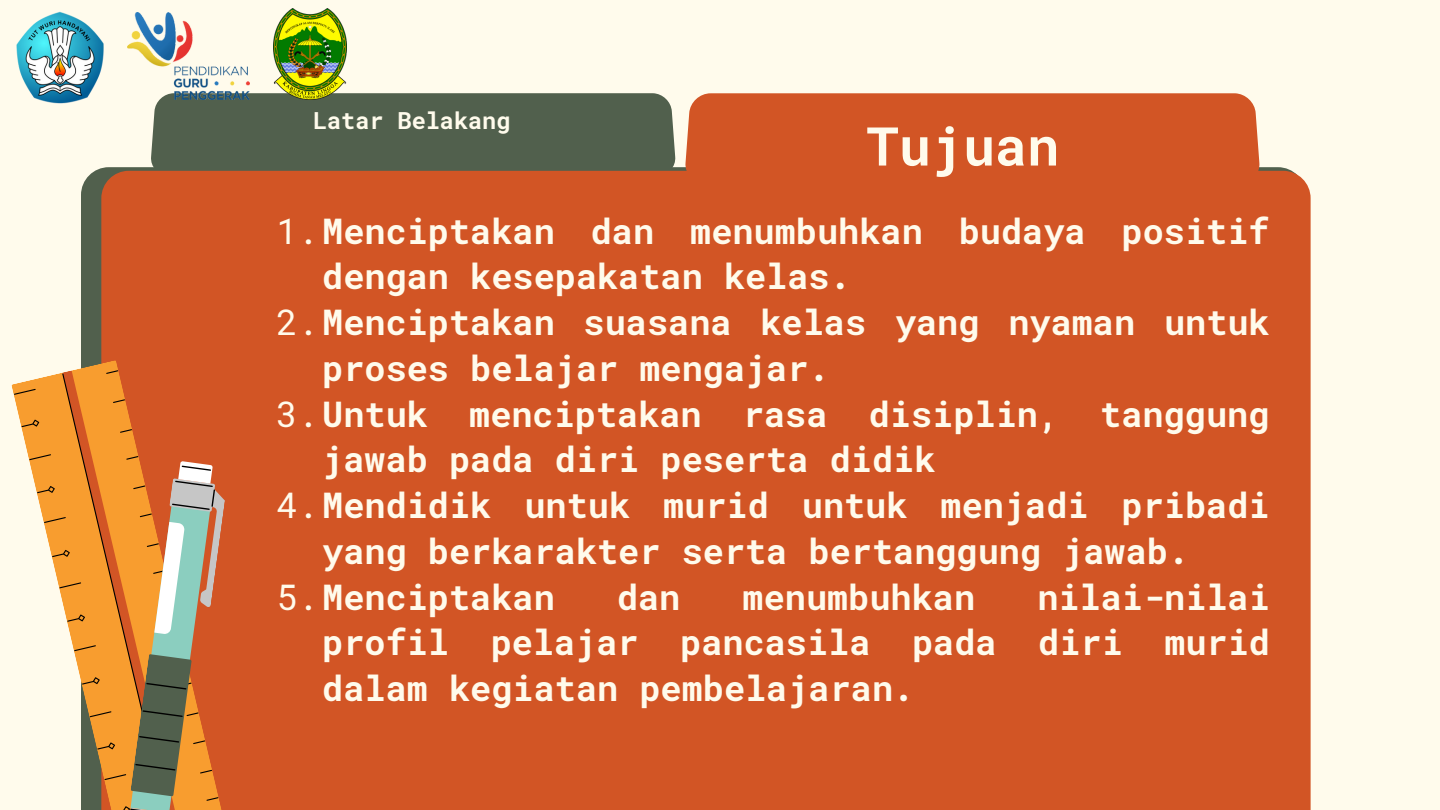
<style>
.page{position:relative;width:1440px;height:810px;background:#fffbec}
.page>*{position:absolute;margin:0;border:0;box-sizing:border-box;transform-origin:0 0}
.t1{font:700 53.5px "Roboto Mono";color:#fffbec}
.t2{font:700 35.2px/45.8px "Roboto Mono";color:#fffbec;text-align:justify}
.t3{font:700 23.5px "Roboto Mono";color:#fffbec}
.s1{font-weight:400}
</style>
<div class="page">
<div style="left:151px;top:93px;width:524px;height:78px;background:#51604d"></div>
<div style="left:101px;top:171px;width:1210px;height:639px;background:#d25525"></div>
<div style="left:685px;top:93px;width:574px;height:90px;background:#d25525"></div>
<svg style="left:12px;top:361px;width:220px;height:449px"></svg>
<svg style="left:122px;top:461px;width:105px;height:349px;background:#bf8b57"></svg>
<img style="left:16px;top:11px;width:88px;height:93px">
<img style="left:274px;top:9px;width:72px;height:90px">
<img style="left:127px;top:13px;width:122px;height:86px">
<p class="t3" style="left:313px;top:105px;width:199px">Latar Belakang</p>
<h1 class="t1" style="left:867px;top:110px;width:194px">Tujuan</h1>
<p class="t2" style="left:276px;top:207px;width:995px"><span class="s1">1.</span>Menciptakan dan menumbuhkan budaya positif</p>
<p class="t2" style="left:322px;top:253px;width:530px">dengan kesepakatan kelas.</p>
<p class="t2" style="left:276px;top:298px;width:995px"><span class="s1">2.</span>Menciptakan suasana kelas yang nyaman untuk</p>
<p class="t2" style="left:322px;top:344px;width:509px">proses belajar mengajar.</p>
<p class="t2" style="left:276px;top:390px;width:995px"><span class="s1">3.</span>Untuk menciptakan rasa disiplin, tanggung</p>
<p class="t2" style="left:322px;top:436px;width:615px">jawab pada diri peserta didik</p>
<p class="t2" style="left:276px;top:481px;width:995px"><span class="s1">4.</span>Mendidik untuk murid untuk menjadi pribadi</p>
<p class="t2" style="left:322px;top:527px;width:869px">yang berkarakter serta bertanggung jawab.</p>
<p class="t2" style="left:276px;top:573px;width:280px"><span class="s1">5.</span>Menciptakan</p>
<p class="t2" style="left:617px;top:573px;width:65px">dan</p>
<p class="t2" style="left:743px;top:573px;width:234px">menumbuhkan</p>
<p class="t2" style="left:322px;top:573px;width:949px;text-indent:715px">nilai-nilai profil pelajar pancasila pada diri murid dalam kegiatan pembelajaran.</p>
</div>
